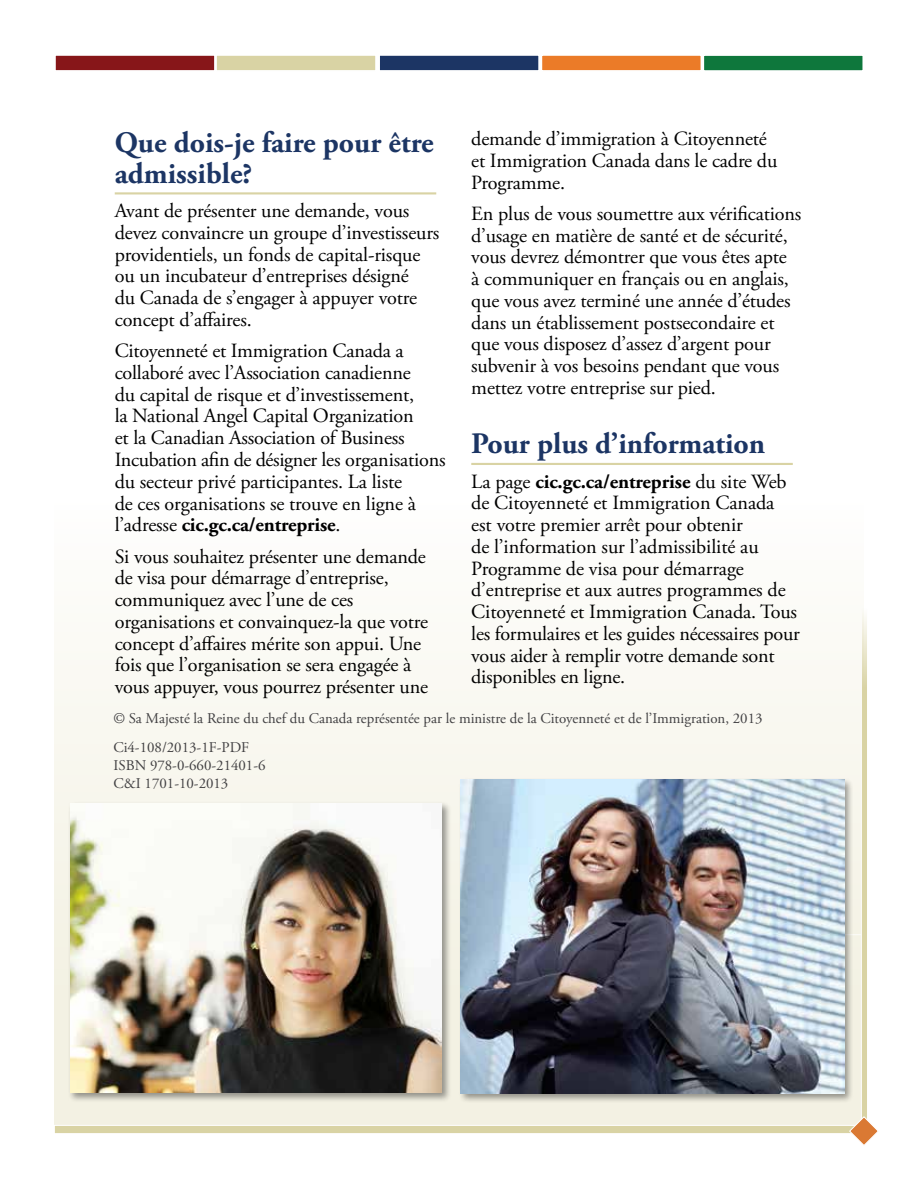
<style>
.page{position:relative;width:918px;height:1188px;background:#fff}
.page>*{position:absolute;margin:0;border:0;box-sizing:border-box;transform-origin:0 0}
.t1{font:700 29.7px/30.8px "Adobe Garamond Pro";color:#1c3564}
.t2{font:20.1px/21.8px "Adobe Garamond Pro";letter-spacing:-.005em;color:#000}
.t3{font:14.85px/29.8px "Adobe Garamond Pro";color:#414042}
.s1{font-weight:700}
</style>
<div class="page">
<div style="left:54px;top:486px;width:810px;height:648px;background:linear-gradient(to bottom,#fefefc,#f1efde)"></div>
<hr style="left:560px;top:934px;width:351px;height:1px;background:#fff">
<div style="left:861px;top:608px;width:7px;height:526px;background:#d9d3a4;border:1px solid #fff"></div>
<div style="left:54px;top:54px;width:162px;height:18px;background:#871619;border:2px solid #fff"></div>
<div style="left:215px;top:54px;width:162px;height:18px;background:#d9d3a4;border:2px solid #fff"></div>
<div style="left:378px;top:54px;width:162px;height:18px;background:#1c3564;border:2px solid #fff"></div>
<div style="left:540px;top:54px;width:162px;height:18px;background:#eb7b28;border:2px solid #fff"></div>
<div style="left:702px;top:54px;width:162px;height:18px;background:#0e773c;border:2px solid #fff"></div>
<div style="left:458px;top:778px;width:396px;height:325px;background:#000;opacity:.4"></div>
<img style="left:461px;top:780px;width:383px;height:313px">
<hr style="left:115px;top:192px;width:321px;height:2px;background:#d9d3a4">
<hr style="left:471px;top:463px;width:322px;height:2px;background:#d9d3a4">
<div style="left:54px;top:1125px;width:810px;height:9px;background:#d9d3a4;border:1px solid #fff"></div>
<svg style="left:849px;top:1116px;width:29px;height:29px"></svg>
<div style="left:68px;top:801px;width:384px;height:301px;background:#000;opacity:.4"></div>
<img style="left:70px;top:803px;width:372px;height:289px">
<p class="t2" style="left:471px;top:129px;width:308px">demande d’immigration à Citoyenneté et Immigration Canada dans le cadre du<br>Programme.</p>
<p class="t2" style="left:471px;top:203px;width:332px">En plus de vous soumettre aux vérifications d’usage en matière de santé et de sécurité, vous devrez démontrer que vous êtes apte<br>à communiquer en français ou en anglais, que vous avez terminé une année d’études dans un établissement postsecondaire et que vous disposez d’assez d’argent pour subvenir à vos besoins pendant que vous mettez votre entreprise sur pied.</p>
<h1 class="t1" style="left:471px;top:429px;width:295px">Pour plus d’information</h1>
<p class="t2" style="left:471px;top:471px;width:330px">La page <span class="s1">cic.gc.ca/entreprise</span> du site Web de Citoyenneté et Immigration Canada est votre premier arrêt pour obtenir<br>de l’information sur l’admissibilité au Programme de visa pour démarrage d’entreprise et aux autres programmes de Citoyenneté et Immigration Canada. Tous les formulaires et les guides nécessaires pour vous aider à remplir votre demande sont disponibles en ligne.</p>
<p class="t3" style="left:113px;top:704px;width:651px">© Sa Majesté la Reine du chef du Canada représentée par le ministre de la Citoyenneté et de l’Immigration, 2013<br>Ci4-108/2013-1F-PDF</p>
<p class="t3" style="left:113px;top:757px;width:154px;line-height:17.9px">ISBN 978-0-660-21401-6<br>C&amp;I 1701-10-2013</p>
<h1 class="t1" style="left:115px;top:128px;width:320px">Que dois-je faire pour être admissible?</h1>
<p class="t2" style="left:115px;top:201px;width:326px">Avant de présenter une demande, vous devez convaincre un groupe d’investisseurs providentiels, un fonds de capital-risque ou un incubateur d’entreprises désigné<br>du Canada de s’engager à appuyer votre concept d’affaires.</p>
<p class="t2" style="left:115px;top:341px;width:333px">Citoyenneté et Immigration Canada a collaboré avec l’Association canadienne<br>du capital de risque et d’investissement,<br>la National Angel Capital Organization<br>et la Canadian Association of Business Incubation afin de désigner les organisations du secteur privé participantes. La liste<br>de ces organisations se trouve en ligne à l’adresse <span class="s1">cic.gc.ca/entreprise</span>.</p>
<p class="t2" style="left:115px;top:546px;width:315px">Si vous souhaitez présenter une demande de visa pour démarrage d’entreprise, communiquez avec l’une de ces organisations et convainquez-la que votre concept d’affaires mérite son appui. Une fois que l’organisation se sera engagée à vous appuyer, vous pourrez présenter une</p>
</div>
